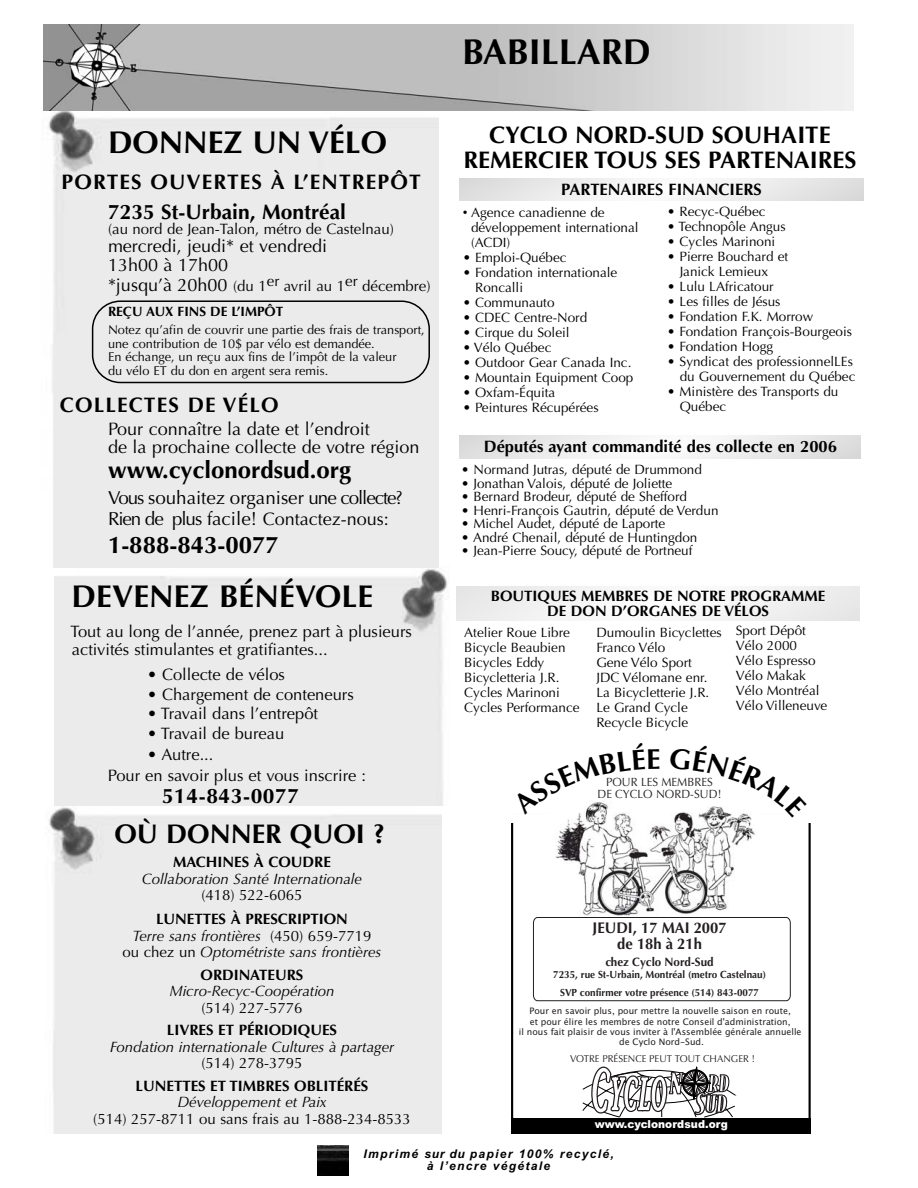
<style>
.page{position:relative;width:918px;height:1188px;background:#fff}
.page>*{position:absolute;margin:0;border:0;box-sizing:border-box;transform-origin:0 0}
.t1{font:700 36px "Optima";color:#000}
.t2{font:700 31.5px "Optima";letter-spacing:.005em;color:#000}
.t3{font:700 27px "Optima";color:#000}
.t4{font:700 24px/25.5px "Optima";color:#000;text-align:center}
.t5{font:700 21px/30px "Optima";letter-spacing:.055em;color:#000}
.t6{font:700 21px "Optima";letter-spacing:.03em;color:#000}
.t7{font:18.75px/21px "Optima";color:#000}
.t8{font:18px/19.5px "Optima";color:#000}
.t9{font:16.5px/18px "Optima";color:#000}
.t10{font:700 16.5px "Optima";color:#000}
.t11{font:15.45px/15.9px "Optima Bold+FOZEPD";color:#231f20;text-align:center;scale:.96 1}
.t12{font:italic 15px/16.5px "Optima";color:#000;text-align:center}
.t13{font:15px "Optima";color:#000}
.t14{font:700 15px/15px "Optima";color:#000;text-align:center}
.t15{font:13.5px/15px "Optima";color:#000}
.t16{font:700 13.5px "Optima";color:#000}
.t17{font:12.75px/13.5px "Optima";color:#000}
.t18{font:12.15px "Optima Bold+FOZEPD";color:#231f20;scale:.96 1}
.t19{font:italic 700 12px/12px "Arial";letter-spacing:.11em;color:#000;text-align:center}
.t20{font:11.85px/11.9px "Optima Regular+FEJDZK";letter-spacing:.005em;color:#231f20;text-align:center;scale:.96 1}
.t21{font:11.1px "Arial Black+KDNQLH";letter-spacing:.005em;color:#fff;scale:.96 1}
.t22{font:10.35px/17.7px "Optima Bold+FOZEPD";color:#231f20;text-align:center;scale:.96 1}
.t23{font:9.9px "Optima Regular+FEJDZK";letter-spacing:.005em;color:#231f20;scale:.96 1}
.t24{font:8.85px/10.4px "Myriad Roman+SCCFYK";color:#231f20;text-align:center}
.s1{font-size:18px}
.s2{font-weight:700;font-style:normal}
.s3{font-style:normal}
.s4{font-family:"Arial"}
</style>
<div class="page">
<img style="left:317px;top:1146px;width:31px;height:30px">
<div style="left:49px;top:807px;width:392px;height:327px;background:#ebebeb"></div>
<div style="left:54px;top:567px;width:395px;height:239px;background:#ebebeb"></div>
<div style="left:43px;top:105px;width:396px;height:462px;background:#ebebeb"></div>
<img style="left:44px;top:25px;width:810px;height:86px">
<svg style="left:459px;top:178px;width:405px;height:23px"></svg>
<svg style="left:459px;top:435px;width:402px;height:23px"></svg>
<svg style="left:456px;top:587px;width:403px;height:33px"></svg>
<div style="left:92px;top:300px;width:338px;height:83px;background:#ebebeb"></div>
<img style="left:555px;top:815px;width:200px;height:101px">
<div style="left:511px;top:1118px;width:300px;height:15px;background:#000"></div>
<svg style="left:533px;top:917px;width:258px;height:84px"></svg>
<svg style="left:582px;top:1066px;width:155px;height:52px"></svg>
<svg style="left:578px;top:802px;width:48px;height:13px"></svg>
<svg style="left:670px;top:806px;width:85px;height:12px"></svg>
<h2 class="t2" style="left:108px;top:129px;width:280px">DONNEZ UN VÉLO</h2>
<h3 class="t5" style="left:108px;top:169px;width:314px;text-indent:-46px">PORTES OUVERTES À L’ENTREPÔT<br>7235 St-Urbain, Montréal</h3>
<p class="t13" style="left:108px;top:223px;width:287px">(au nord de Jean-Talon, métro de Castelnau)</p>
<h3 class="t8" style="left:108px;top:238px;width:221px">mercredi, jeudi* et vendredi<br>13h00 à 17h00</h3>
<p class="t13" style="left:108px;top:280px;width:324px"><span class="s1">*jusqu’à 20h00</span> (du 1er avril au 1er décembre)</p>
<p class="t16" style="left:108px;top:306px;width:177px">REÇU AUX FINS DE L’IMPÔT</p>
<p class="t17" style="left:108px;top:324px;width:318px">Notez qu’afin de couvrir une partie des frais de transport, une contribution de 10$ par vélo est demandée.<br>En échange, un reçu aux fins de l’impôt de la valeur<br>du vélo ET du don en argent sera remis.</p>
<h3 class="t5" style="left:60px;top:392px;width:220px">COLLECTES DE VÉLO</h3>
<h3 class="t8" style="left:108px;top:421px;width:313px;line-height:18px">Pour connaître la date et l’endroit<br>de la prochaine collecte de votre région</h3>
<h3 class="t4" style="left:108px;top:460px;width:245px">www.cyclonordsud.org</h3>
<h3 class="t7" style="left:108px;top:489px;width:296px">Vous souhaitez organiser une collecte?<br>Rien de plus facile! <span class="s1">Contactez-nous:</span></h3>
<h3 class="t4" style="left:108px;top:535px;width:172px">1-888-843-0077</h3>
<h2 class="t2" style="left:72px;top:583px;width:303px">DEVENEZ BÉNÉVOLE</h2>
<p class="t9" style="left:71px;top:624px;width:343px">Tout au long de l’année, prenez part à plusieurs activités stimulantes et gratifiantes...</p>
<p class="t9" style="left:147px;top:667px;width:139px">• Collecte de vélos</p>
<p class="t9" style="left:147px;top:687px;width:208px">• Chargement de conteneurs</p>
<p class="t9" style="left:147px;top:706px;width:173px">• Travail dans l’entrepôt</p>
<p class="t9" style="left:147px;top:726px;width:139px">• Travail de bureau</p>
<p class="t9" style="left:108px;top:745px;width:260px;line-height:21px;text-indent:39px">• Autre...<br>Pour en savoir plus et vous inscrire :</p>
<h3 class="t6" style="left:162px;top:787px;width:139px">514-843-0077</h3>
<h3 class="t3" style="left:114px;top:823px;width:272px">OÙ DONNER QUOI ?</h3>
<p class="t14" style="left:173px;top:856px;width:159px">MACHINES À COUDRE</p>
<p class="t12" style="left:142px;top:872px;width:222px">Collaboration Santé Internationale</p>
<p class="t13" style="left:201px;top:889px;width:103px">(418) 522-6065</p>
<p class="t12" style="left:123px;top:913px;width:260px"><span class="s2">LUNETTES À PRESCRIPTION<br></span>Terre sans frontières <span class="s3">(450) 659-7719 ou chez un</span> Optométriste sans frontières</p>
<p class="t14" style="left:201px;top:969px;width:104px">ORDINATEURS</p>
<p class="t12" style="left:169px;top:985px;width:167px">Micro-Recyc-Coopération</p>
<p class="t13" style="left:201px;top:1002px;width:103px">(514) 227-5776</p>
<p class="t14" style="left:167px;top:1024px;width:172px">LIVRES ET PÉRIODIQUES</p>
<p class="t12" style="left:110px;top:1040px;width:286px">Fondation internationale Cultures à partager</p>
<p class="t13" style="left:201px;top:1057px;width:103px">(514) 278-3795</p>
<p class="t14" style="left:136px;top:1080px;width:234px">LUNETTES ET TIMBRES OBLITÉRÉS</p>
<p class="t12" style="left:177px;top:1096px;width:151px">Développement et Paix</p>
<p class="t13" style="left:93px;top:1113px;width:319px">(514) 257-8711 ou sans frais au 1-888-234-8533</p>
<h1 class="t1" style="left:462px;top:37px;width:190px">BABILLARD</h1>
<h3 class="t4" style="left:463px;top:124px;width:395px">CYCLO NORD-SUD SOUHAITE<br>REMERCIER TOUS SES PARTENAIRES</h3>
<p class="t10" style="left:561px;top:182px;width:202px">PARTENAIRES FINANCIERS</p>
<p class="t15" style="left:471px;top:206px;width:169px;text-indent:-8px"><span class="s4">•</span> Agence canadienne de développement international (ACDI)</p>
<p class="t15" style="left:463px;top:251px;width:105px">• Emploi-Québec</p>
<p class="t15" style="left:475px;top:266px;width:144px;text-indent:-12px">• Fondation internationale<br>Roncalli</p>
<p class="t15" style="left:463px;top:296px;width:93px">• Communauto</p>
<p class="t15" style="left:463px;top:311px;width:126px">• CDEC Centre-Nord</p>
<p class="t15" style="left:463px;top:326px;width:108px">• Cirque du Soleil</p>
<p class="t15" style="left:463px;top:341px;width:90px">• Vélo Québec</p>
<p class="t15" style="left:463px;top:356px;width:170px">• Outdoor Gear Canada Inc.</p>
<p class="t15" style="left:463px;top:371px;width:172px">• Mountain Equipment Coop</p>
<p class="t15" style="left:463px;top:386px;width:94px">• Oxfam-Équita</p>
<p class="t15" style="left:463px;top:401px;width:137px">• Peintures Récupérées</p>
<p class="t15" style="left:667px;top:206px;width:100px">• Recyc-Québec</p>
<p class="t15" style="left:667px;top:221px;width:120px">• Technopôle Angus</p>
<p class="t15" style="left:667px;top:236px;width:109px">• Cycles Marinoni</p>
<p class="t15" style="left:667px;top:251px;width:122px;text-align:center">• Pierre Bouchard et<br>Janick Lemieux</p>
<p class="t15" style="left:667px;top:281px;width:108px">• Lulu LAfricatour</p>
<p class="t15" style="left:667px;top:296px;width:115px">• Les filles de Jésus</p>
<p class="t15" style="left:667px;top:311px;width:147px">• Fondation F.K. Morrow</p>
<p class="t15" style="left:667px;top:326px;width:186px">• Fondation François-Bourgeois</p>
<p class="t15" style="left:667px;top:341px;width:107px">• Fondation Hogg</p>
<p class="t15" style="left:667px;top:356px;width:190px;text-align:right">• Syndicat des professionnelLEs du Gouvernement du Québec</p>
<p class="t15" style="left:680px;top:386px;width:160px;text-indent:-12px">• Ministère des Transports du<br>Québec</p>
<p class="t10" style="left:484px;top:440px;width:355px">Députés ayant commandité des collecte en 2006</p>
<p class="t15" style="left:461px;top:464px;width:242px">• Normand Jutras, député de Drummond</p>
<p class="t15" style="left:461px;top:477px;width:213px">• Jonathan Valois, député de Joliette</p>
<p class="t15" style="left:461px;top:491px;width:227px">• Bernard Brodeur, député de Shefford</p>
<p class="t15" style="left:461px;top:504px;width:259px">• Henri-François Gautrin, député de Verdun</p>
<p class="t15" style="left:461px;top:518px;width:206px">• Michel Audet, député de Laporte</p>
<p class="t15" style="left:461px;top:531px;width:238px">• André Chenail, député de Huntingdon</p>
<p class="t15" style="left:461px;top:545px;width:233px">• Jean-Pierre Soucy, député de Portneuf</p>
<p class="t14" style="left:491px;top:590px;width:336px">BOUTIQUES MEMBRES DE NOTRE PROGRAMME<br>DE DON D’ORGANES DE VÉLOS</p>
<p class="t15" style="left:464px;top:626px;width:117px">Atelier Roue Libre<br>Bicycle Beaubien<br>Bicycles Eddy<br>Bicycletteria J.R.<br>Cycles Marinoni<br>Cycles Performance</p>
<p class="t15" style="left:596px;top:626px;width:127px">Dumoulin Bicyclettes<br>Franco Vélo<br>Gene Vélo Sport<br>JDC Vélomane enr.<br>La Bicycletterie J.R.<br>Le Grand Cycle<br>Recycle Bicycle</p>
<p class="t15" style="left:736px;top:624px;width:93px">Sport Dépôt<br>Vélo 2000<br>Vélo Espresso<br>Vélo Makak<br>Vélo Montréal<br>Vélo Villeneuve</p>
<p class="t20" style="left:597px;top:776px;width:131px">POUR LES MEMBRES<br>DE CYCLO NORD-SUD!</p>
<p class="t11" style="left:593px;top:920px;width:141px">JEUDI, 17 MAI 2007 de 18h à 21h</p>
<p class="t18" style="left:605px;top:955px;width:114px">chez Cyclo Nord-Sud</p>
<p class="t22" style="left:553px;top:966px;width:223px">7235, rue St-Urbain, Montréal (metro Castelnau)<br>SVP confirmer votre présence (514) 843-0077</p>
<p class="t24" style="left:519px;top:1007px;width:284px">Pour en savoir plus, pour mettre la nouvelle saison en route,<br>et pour élire les membres de notre Conseil d'administration,<br>il nous fait plaisir de vous inviter à l'Assemblée générale annuelle de Cyclo Nord-Sud.</p>
<p class="t23" style="left:570px;top:1053px;width:194px">VOTRE PRÉSENCE PEUT TOUT CHANGER !</p>
<p class="t21" style="left:595px;top:1120px;width:140px">www.cyclonordsud.org</p>
<p class="t19" style="left:363px;top:1149px;width:252px">Imprimé sur du papier 100% recyclé, à l’encre végétale</p>
</div>
